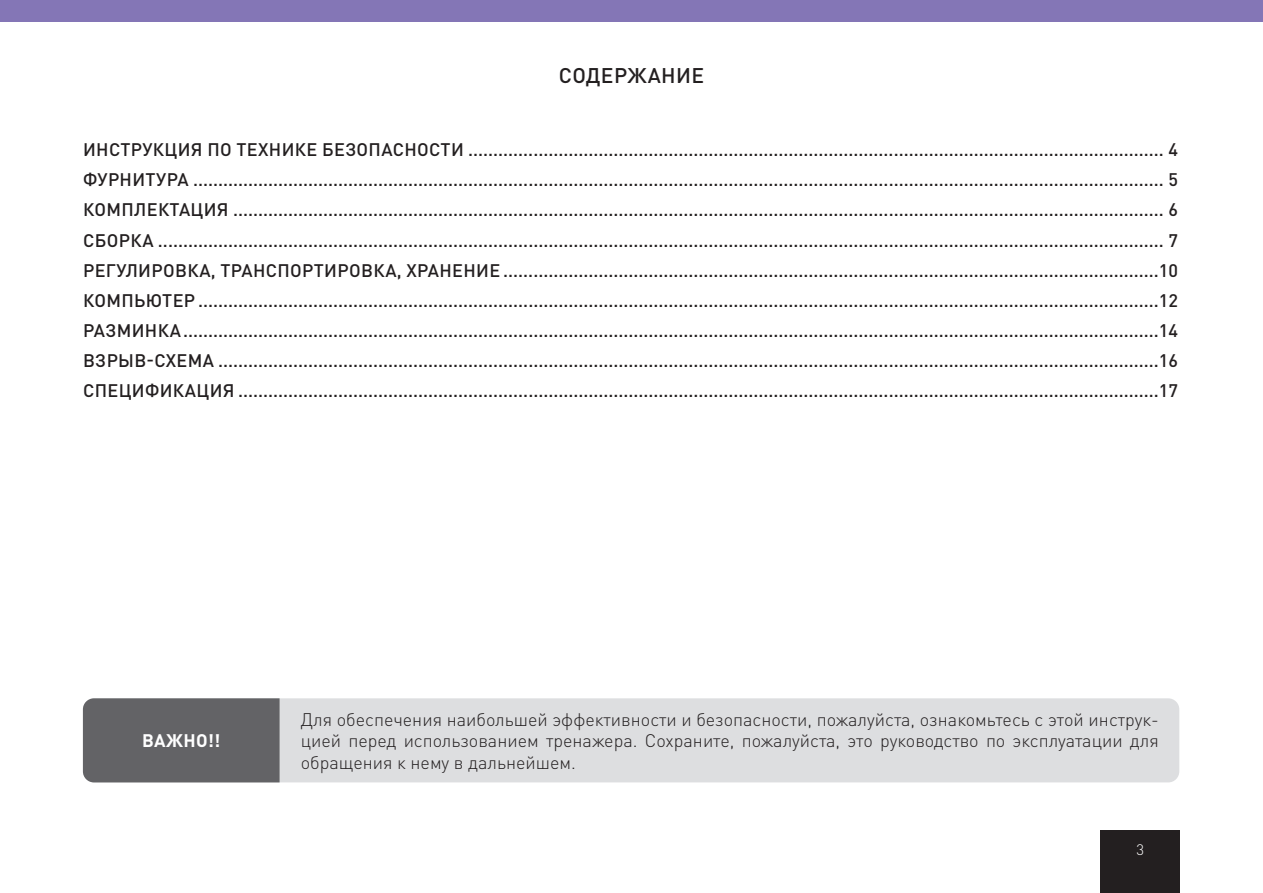
<style>
.page{position:relative;width:1263px;height:893px;background:#fff}
.page>*{position:absolute;margin:0;border:0;box-sizing:border-box;transform-origin:0 0}
.РАЗДЕЛ{font:500 21px "DIN Pro";letter-spacing:.02em;color:#231f20}
.Содержание{font:500 18px "DIN Pro";letter-spacing:.02em;color:#231f20}
.Обычный_текст{font:300 18px/21.6px "DIN Pro";color:#231f20;text-align:justify}
.РАЗДЕЛ-2{font:700 18px "DIN Pro";letter-spacing:.02em;color:#fff}
.t1{font:300 15px "DIN Pro";color:#fff}
</style>
<div class="page">
<div style="left:0;top:0;width:1263px;height:21px;background:#8476b6"></div>
<div style="left:1101px;top:831px;width:79px;height:62px;background:#231f20"></div>
<div style="left:83px;top:698px;width:1096px;height:84px;background:#dddee0;border-radius:11px"></div>
<div style="left:83px;top:698px;width:197px;height:84px;background:#636366"></div>
<p class="РАЗДЕЛ" style="left:559px;top:58px;width:147px">СОДЕРЖАНИЕ</p>
<p class="Содержание" style="left:83px;top:135px;width:1096px">ИНСТРУКЦИЯ ПО ТЕХНИКЕ БЕЗОПАСНОСТИ ........................................................................................................................................... 4</p>
<p class="Содержание" style="left:83px;top:165px;width:1096px">ФУРНИТУРА .................................................................................................................................................................................................. 5</p>
<p class="Содержание" style="left:83px;top:195px;width:1096px">КОМПЛЕКТАЦИЯ .......................................................................................................................................................................................... 6</p>
<p class="Содержание" style="left:83px;top:225px;width:1096px">СБОРКА ......................................................................................................................................................................................................... 7</p>
<p class="Содержание" style="left:83px;top:256px;width:1096px">РЕГУЛИРОВКА, ТРАНСПОРТИРОВКА, ХРАНЕНИЕ ...................................................................................................................................10</p>
<p class="Содержание" style="left:83px;top:286px;width:1096px">КОМПЬЮТЕР................................................................................................................................................................................................12</p>
<p class="Содержание" style="left:83px;top:316px;width:1096px">РАЗМИНКА...................................................................................................................................................................................................14</p>
<p class="Содержание" style="left:83px;top:346px;width:1096px">ВЗРЫВ-СХЕМА ............................................................................................................................................................................................16</p>
<p class="Содержание" style="left:83px;top:376px;width:1096px">СПЕЦИФИКАЦИЯ ........................................................................................................................................................................................17</p>
<p class="РАЗДЕЛ-2" style="left:142px;top:726px;width:80px">ВАЖНО!!</p>
<p class="Обычный_текст" style="left:301px;top:707px;width:859px">Для обеспечения наибольшей эффективности и безопасности, пожалуйста, ознакомьтесь с этой инструк&shy;цией перед использованием тренажера. Сохраните, пожалуйста, это руководство по эксплуатации для обращения к нему в дальнейшем.</p>
<p class="t1" style="left:1136px;top:838px;width:9px">3</p>
</div>
